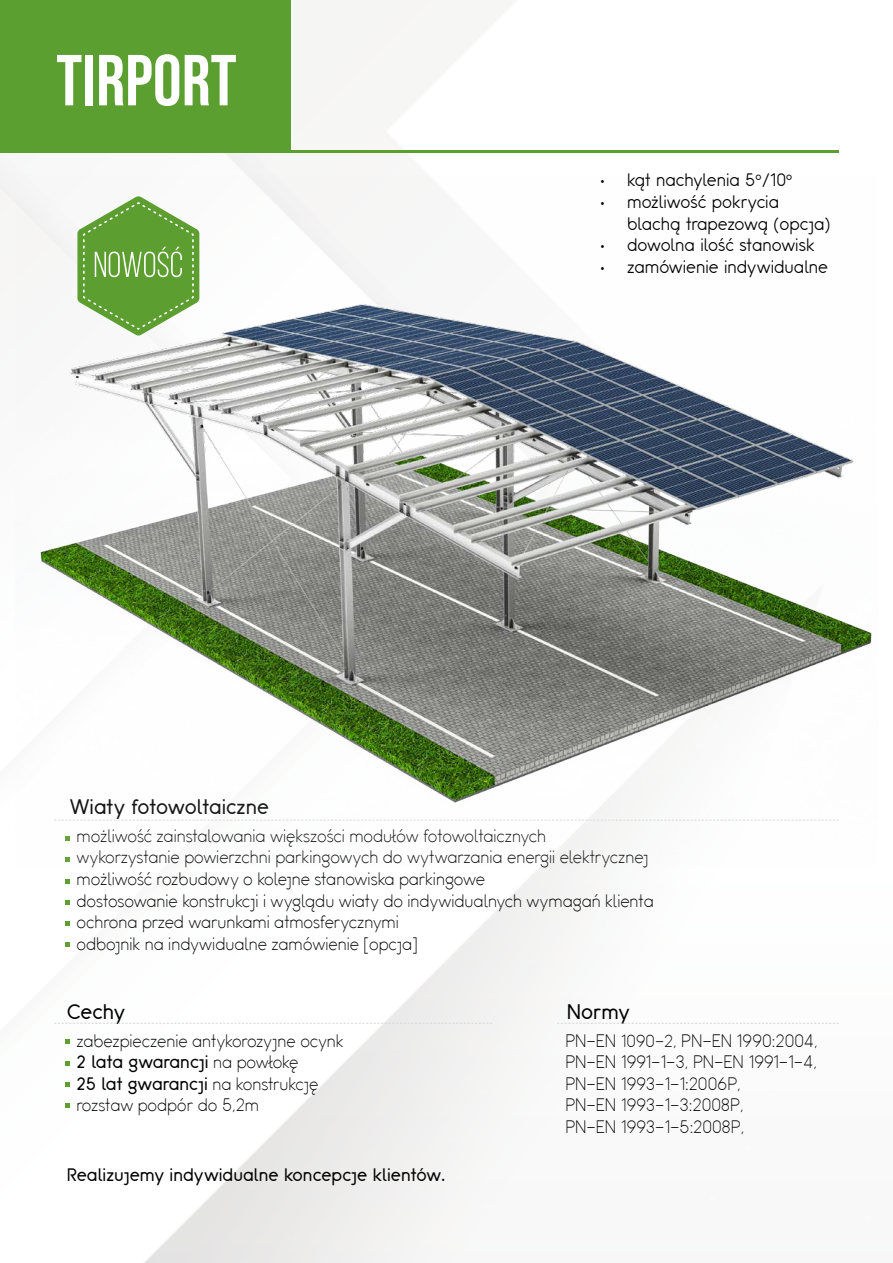
<style>
.page{position:relative;width:893px;height:1263px;background:#fff}
.page>*{position:absolute;margin:0;border:0;box-sizing:border-box;transform-origin:0 0}
.t1{font:700 72px "Bebas Neue Pro";color:#fff}
.t2{font:700 21px "Omega Sans";color:#000}
.t3{font:18px/21.6px "Omega Sans";color:#000}
.t4{font:500 18px/21.6px "Omega Sans";color:#000}
.t5{font:700 18px "Omega Sans";color:#000}
.s1{font-weight:700}
.s2{font-size:17.55px}
</style>
<div class="page">
<img style="left:0;top:0;width:838px;height:1263px">
<hr style="left:0;top:150px;width:839px;height:3px;background:#5c9f31">
<div style="left:0;top:0;width:290px;height:150px;background:#5c9f31"></div>
<svg style="left:66px;top:1039px;width:4px;height:4px"></svg>
<svg style="left:66px;top:1061px;width:4px;height:4px"></svg>
<svg style="left:66px;top:1083px;width:4px;height:4px"></svg>
<svg style="left:66px;top:879px;width:4px;height:4px"></svg>
<svg style="left:66px;top:1104px;width:4px;height:4px"></svg>
<svg style="left:66px;top:900px;width:4px;height:4px"></svg>
<svg style="left:66px;top:921px;width:4px;height:4px"></svg>
<svg style="left:66px;top:942px;width:4px;height:4px"></svg>
<svg style="left:54px;top:1023px;width:438px;height:1px"></svg>
<svg style="left:557px;top:1023px;width:282px;height:1px"></svg>
<img style="left:15px;top:176px;width:857px;height:690px">
<svg style="left:77px;top:196px;width:122px;height:140px"></svg>
<h1 class="t1" style="left:56px;top:39px;width:182px">TIRPORT</h1>
<p class="t2" style="left:70px;top:794px;width:201px">Wiaty fotowoltaiczne</p>
<p class="t4" style="left:600px;top:170px;width:194px">• kąt nachylenia 5<sup>o</sup>/10<sup>o</sup></p>
<p class="t4" style="left:627px;top:191px;width:205px;text-indent:-27px">• możliwość pokrycia blachą trapezową (opcja)</p>
<p class="t4" style="left:600px;top:235px;width:216px">• dowolna ilość stanowisk</p>
<p class="t4" style="left:600px;top:256px;width:229px">• zamówienie indywidualne</p>
<p class="t3" style="left:77px;top:825px;width:579px">możliwość zainstalowania większości modułów fotowoltaicznych wykorzystanie powierzchni parkingowych do wytwarzania energii elektrycznej możliwość rozbudowy o kolejne stanowiska parkingowe<br>dostosowanie konstrukcji i wyglądu wiaty do indywidualnych wymagań klienta ochrona przed warunkami atmosferycznymi<br>odbojnik na indywidualne zamówienie [opcja]</p>
<p class="t2" style="left:67px;top:999px;width:60px">Cechy</p>
<p class="t2" style="left:567px;top:999px;width:64px">Normy</p>
<p class="t3" style="left:77px;top:1030px;width:269px">zabezpieczenie antykorozyjne ocynk<br><span class="s1">2 lata gwarancji</span> na powłokę<br><span class="s1">25 lat gwarancji</span> na konstrukcję rozstaw podpór do 5,2m</p>
<p class="t3" style="left:565px;top:1030px;width:254px">PN-EN <span class="s2">1090-2</span>, PN-EN 1990:2004,<br>PN-EN 1991-1-3, PN-EN 1991-1-4,<br>PN-EN 1993-1-1:2006P,<br>PN-EN 1993-1-3:2008P,<br>PN-EN 1993-1-5:2008P,</p>
<p class="t5" style="left:67px;top:1164px;width:380px">Realizujemy indywidualne koncepcje klientów.</p>
</div>
